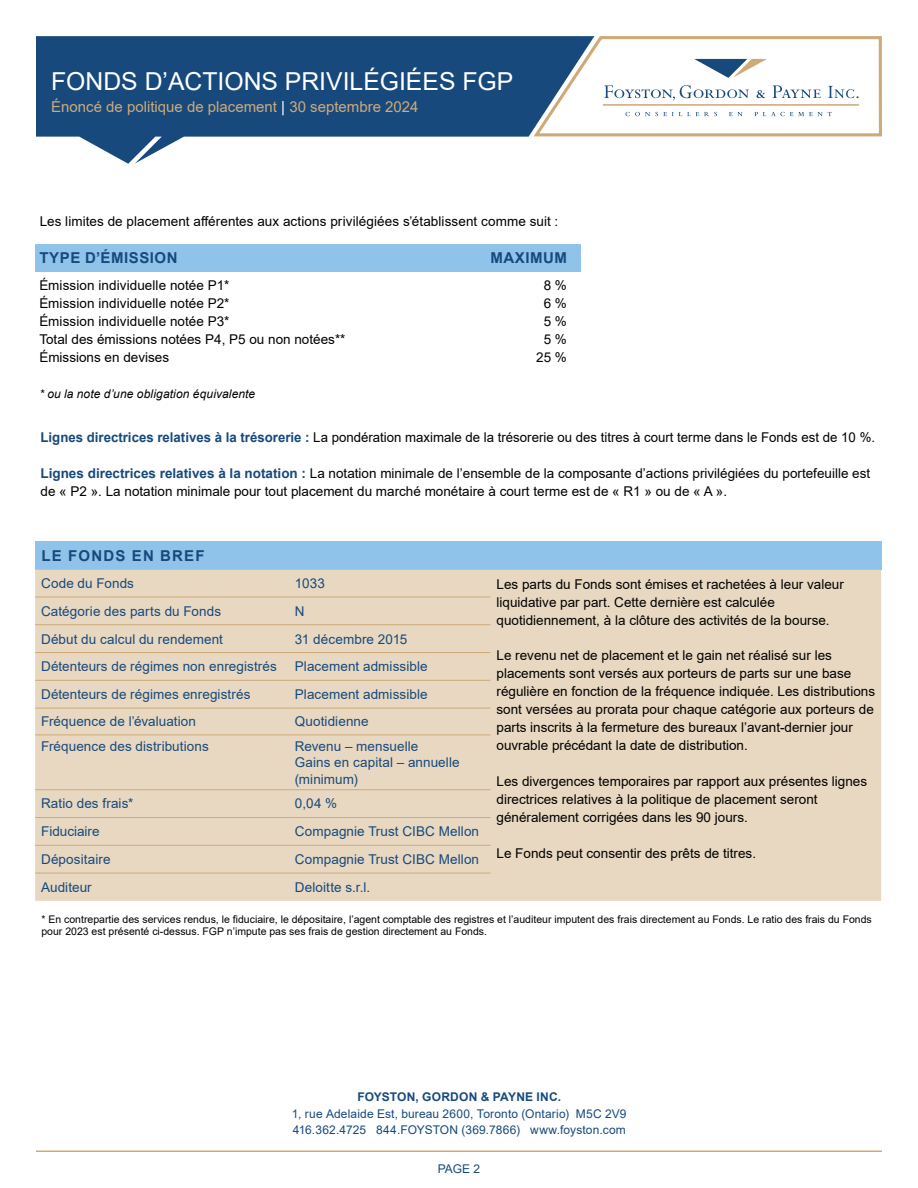
<style>
.page{position:relative;width:918px;height:1188px;background:#fff}
.page>*{position:absolute;margin:0;border:0;box-sizing:border-box;transform-origin:0 0}
.t1{font:24.75px "Arial";color:#fff}
.t2{font:15px "Arial";color:#ceaa79}
.t3{font:700 15px "Arial";letter-spacing:.035em;color:#17497c}
.t4{font:700 15px "Arial";letter-spacing:.085em;color:#17497c}
.t5{font:13.5px/18px "Arial";color:#000}
.t6{font:13.5px/16.5px "Arial";letter-spacing:.005em;color:#17497c}
.t7{font:12px/16.5px "Arial";letter-spacing:.01em;color:#17497c}
.t8{font:italic 12px "Arial";letter-spacing:.01em;color:#000}
.t9{font:700 12px "Arial";letter-spacing:.015em;color:#17497c}
.t10{font:10.5px/12px "Arial";color:#000}
.s1{color:#fff}
.s2{font-weight:700;color:#17497c}
</style>
<div class="page">
<svg style="left:36px;top:36px;width:495px;height:128px;fill:#17497c"></svg>
<svg style="left:531px;top:36px;width:351px;height:101px"></svg>
<hr style="left:36px;top:1150px;width:846px;height:2px;background:#ceaa79">
<div style="left:35px;top:541px;width:846px;height:29px;background:#8fc3e9"></div>
<div style="left:35px;top:570px;width:846px;height:331px;background:#e8d8c1"></div>
<hr style="left:35px;top:597px;width:254px;height:1px;background:#ceaa79">
<hr style="left:289px;top:597px;width:202px;height:1px;background:#ceaa79">
<hr style="left:35px;top:624px;width:254px;height:1px;background:#ceaa79">
<hr style="left:289px;top:624px;width:202px;height:1px;background:#ceaa79">
<hr style="left:35px;top:652px;width:254px;height:1px;background:#ceaa79">
<hr style="left:289px;top:652px;width:202px;height:1px;background:#ceaa79">
<hr style="left:35px;top:680px;width:254px;height:1px;background:#ceaa79">
<hr style="left:289px;top:680px;width:202px;height:1px;background:#ceaa79">
<hr style="left:35px;top:708px;width:254px;height:1px;background:#ceaa79">
<hr style="left:289px;top:708px;width:202px;height:1px;background:#ceaa79">
<hr style="left:35px;top:735px;width:254px;height:1px;background:#ceaa79">
<hr style="left:289px;top:735px;width:202px;height:1px;background:#ceaa79">
<hr style="left:35px;top:789px;width:254px;height:1px;background:#ceaa79">
<hr style="left:289px;top:789px;width:202px;height:1px;background:#ceaa79">
<hr style="left:35px;top:817px;width:254px;height:1px;background:#ceaa79">
<hr style="left:289px;top:817px;width:202px;height:1px;background:#ceaa79">
<hr style="left:35px;top:845px;width:254px;height:1px;background:#ceaa79">
<hr style="left:289px;top:845px;width:202px;height:1px;background:#ceaa79">
<hr style="left:35px;top:873px;width:254px;height:1px;background:#ceaa79">
<hr style="left:289px;top:873px;width:202px;height:1px;background:#ceaa79">
<div style="left:35px;top:244px;width:545px;height:28px;background:#8fc3e9"></div>
<h1 class="t1" style="left:51px;top:72px;width:464px">FONDS D’ACTIONS PRIVILÉGIÉES FGP</h1>
<p class="t2" style="left:51px;top:101px;width:369px">Énoncé de politique de placement <span class="s1">|</span> 30 septembre 2024</p>
<p class="t5" style="left:40px;top:212px;width:520px">Les limites de placement afférentes aux actions privilégiées s’établissent comme suit :</p>
<p class="t3" style="left:40px;top:252px;width:140px">TYPE D’ÉMISSION</p>
<p class="t3" style="left:491px;top:252px;width:78px">MAXIMUM</p>
<p class="t5" style="left:39px;top:277px;width:192px">Émission individuelle notée P1*</p>
<p class="t5" style="left:544px;top:277px;width:25px">8 %</p>
<p class="t5" style="left:39px;top:295px;width:192px">Émission individuelle notée P2*</p>
<p class="t5" style="left:544px;top:295px;width:25px">6 %</p>
<p class="t5" style="left:39px;top:313px;width:192px">Émission individuelle notée P3*</p>
<p class="t5" style="left:544px;top:313px;width:25px">5 %</p>
<p class="t5" style="left:39px;top:331px;width:308px">Total des émissions notées P4, P5 ou non notées**</p>
<p class="t5" style="left:544px;top:331px;width:25px">5 %</p>
<p class="t5" style="left:39px;top:349px;width:131px">Émissions en devises</p>
<p class="t5" style="left:536px;top:349px;width:32px">25 %</p>
<p class="t8" style="left:39px;top:389px;width:217px">* ou la note d’une obligation équivalente</p>
<p class="t5" style="left:40px;top:430px;width:836px"><span class="s2">Lignes directrices relatives à la trésorerie :</span> La pondération maximale de la trésorerie ou des titres à court terme dans le Fonds est de 10 %.</p>
<p class="t5" style="left:40px;top:466px;width:831px"><span class="s2">Lignes directrices relatives à la notation :</span> La notation minimale de l’ensemble de la composante d’actions privilégiées du portefeuille est de « P2 ». La notation minimale pour tout placement du marché monétaire à court terme est de « R1 » ou de « A ».</p>
<p class="t4" style="left:41px;top:550px;width:165px">LE FONDS EN BREF</p>
<p class="t6" style="left:41px;top:577px;width:94px">Code du Fonds</p>
<p class="t6" style="left:295px;top:577px;width:32px">1033</p>
<p class="t5" style="left:497px;top:576px;width:349px">Les parts du Fonds sont émises et rachetées à leur valeur liquidative par part. Cette dernière est calculée quotidiennement, à la clôture des activités de la bourse.</p>
<p class="t5" style="left:497px;top:648px;width:380px">Le revenu net de placement et le gain net réalisé sur les placements sont versés aux porteurs de parts sur une base régulière en fonction de la fréquence indiquée. Les distributions sont versées au prorata pour chaque catégorie aux porteurs de parts inscrits à la fermeture des bureaux l’avant-dernier jour ouvrable précédant la date de distribution.</p>
<p class="t5" style="left:497px;top:774px;width:372px">Les divergences temporaires par rapport aux présentes lignes directrices relatives à la politique de placement seront généralement corrigées dans les 90 jours.</p>
<p class="t5" style="left:497px;top:846px;width:261px">Le Fonds peut consentir des prêts de titres.</p>
<p class="t6" style="left:41px;top:604px;width:182px">Catégorie des parts du Fonds</p>
<p class="t6" style="left:295px;top:604px;width:11px">N</p>
<p class="t6" style="left:41px;top:632px;width:183px">Début du calcul du rendement</p>
<p class="t6" style="left:295px;top:632px;width:114px">31 décembre 2015</p>
<p class="t6" style="left:41px;top:660px;width:237px">Détenteurs de régimes non enregistrés</p>
<p class="t6" style="left:295px;top:660px;width:134px">Placement admissible</p>
<p class="t6" style="left:41px;top:687px;width:211px">Détenteurs de régimes enregistrés</p>
<p class="t6" style="left:295px;top:687px;width:134px">Placement admissible</p>
<p class="t6" style="left:41px;top:715px;width:156px">Fréquence de l’évaluation</p>
<p class="t6" style="left:295px;top:715px;width:75px">Quotidienne</p>
<p class="t6" style="left:41px;top:739px;width:169px">Fréquence des distributions</p>
<p class="t6" style="left:295px;top:739px;width:166px">Revenu – mensuelle<br>Gains en capital – annuelle (minimum)</p>
<p class="t6" style="left:41px;top:797px;width:94px">Ratio des frais*</p>
<p class="t6" style="left:295px;top:797px;width:44px">0,04 %</p>
<p class="t6" style="left:41px;top:825px;width:60px">Fiduciaire</p>
<p class="t6" style="left:295px;top:825px;width:186px">Compagnie Trust CIBC Mellon</p>
<p class="t6" style="left:41px;top:852px;width:71px">Dépositaire</p>
<p class="t6" style="left:295px;top:852px;width:186px">Compagnie Trust CIBC Mellon</p>
<p class="t6" style="left:41px;top:880px;width:52px">Auditeur</p>
<p class="t6" style="left:295px;top:880px;width:77px">Deloitte s.r.l.</p>
<p class="t10" style="left:41px;top:913px;width:832px">* En contrepartie des services rendus, le fiduciaire, le dépositaire, l’agent comptable des registres et l’auditeur imputent des frais directement au Fonds. Le ratio des frais du Fonds pour 2023 est présenté ci-dessus. FGP n’impute pas ses frais de gestion directement au Fonds.</p>
<p class="t9" style="left:357px;top:1092px;width:205px">FOYSTON, GORDON &amp; PAYNE INC.</p>
<p class="t7" style="left:292px;top:1106px;width:336px">1, rue Adelaide Est, bureau 2600, Toronto (Ontario) M5C 2V9<br>416.362.4725 844.FOYSTON (369.7866) www.foyston.com</p>
<p class="t7" style="left:438px;top:1162px;width:44px">PAGE 2</p>
</div>
